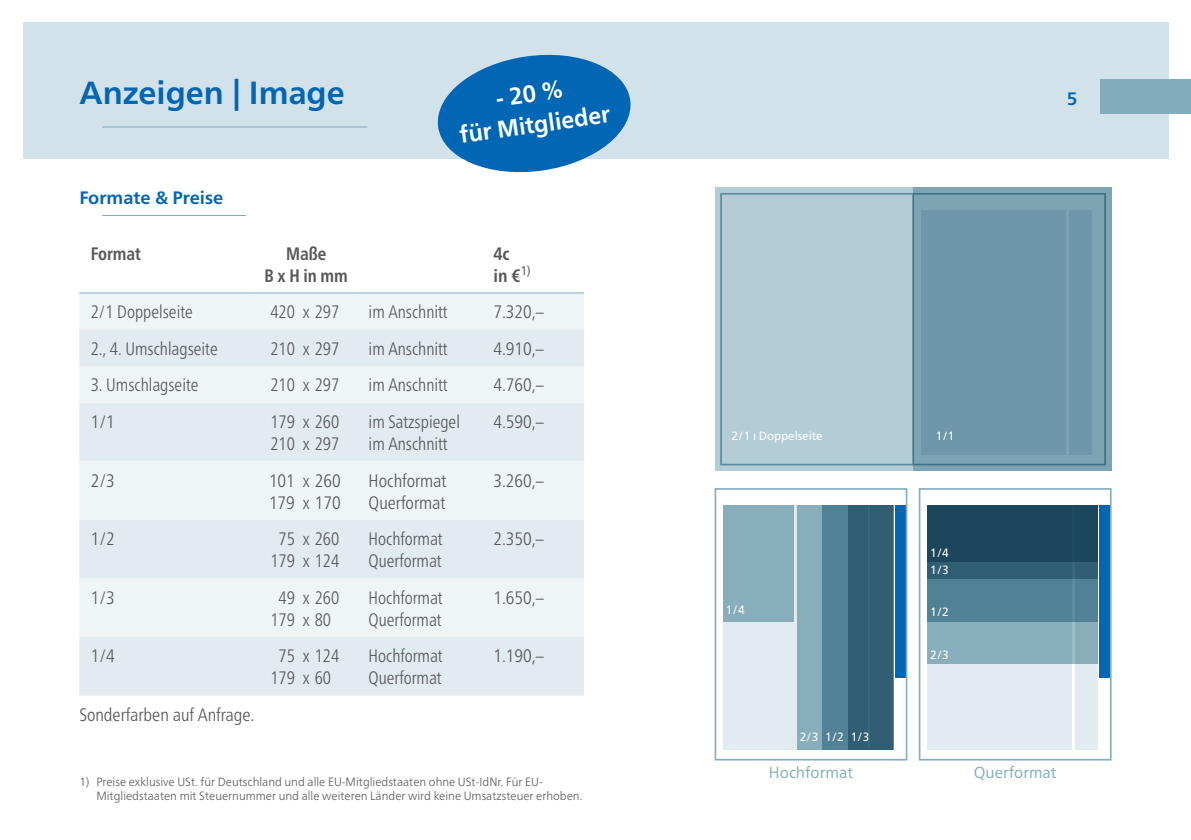
<style>
.page{position:relative;width:1191px;height:840px;background:#fff}
.page>*{position:absolute;margin:0;border:0;box-sizing:border-box;transform-origin:0 0}
.t1{font:700 32px "Frutiger Neue LT Pro";color:#0166b3}
.t2{font:700 24px/31.2px "Frutiger Neue LT Pro";color:#fff;text-align:center;scale:.95 1}
.t3{font:300 condensed 18px/22px "Frutiger Neue LT Pro";color:#57585a;scale:.95 1}
.t4{font:300 condensed 18px/22px "Frutiger Neue LT Pro";color:#57585a}
.t5{font:700 condensed 18px/22px "Frutiger Neue LT Pro";color:#57585a;text-align:center;scale:.95 1}
.t6{font:700 18px "Frutiger Neue LT Pro";color:#0166b3}
.t7{font:700 condensed 18px/22px "Frutiger Neue LT Pro";color:#57585a}
.t8{font:16px "Frutiger Neue LT Pro";color:#81adbc;scale:.95 1}
.t9{font:300 12px/14.4px "Frutiger Neue LT Pro";color:#57585a;scale:.95 1}
.t10{font:12px/17px "Frutiger Neue LT Pro";color:#fff;scale:.95 1}
</style>
<div class="page">
<div style="left:23px;top:23px;width:1145px;height:136px;background:#d1e2eb"></div>
<div style="left:1100px;top:79px;width:91px;height:34px;background:#81adbc"></div>
<div style="left:927px;top:505px;width:144px;height:243px;background:#e2ebef"></div>
<div style="left:1074px;top:505px;width:23px;height:243px;background:#e2ebef"></div>
<div style="left:723px;top:505px;width:144px;height:243px;background:#e2ebef"></div>
<div style="left:895px;top:505px;width:11px;height:171px;background:#0166b3"></div>
<div style="left:1099px;top:505px;width:11px;height:171px;background:#0166b3"></div>
<div style="left:714px;top:488px;width:193px;height:272px;border:2px solid #81adbc"></div>
<div style="left:918px;top:488px;width:193px;height:272px;border:2px solid #81adbc"></div>
<hr style="left:102px;top:126px;width:265px;height:1px;background:#81adbc">
<hr style="left:102px;top:215px;width:144px;height:1px;background:#81adbc">
<div style="left:79px;top:293px;width:505px;height:36px;background:#eff5f7"></div>
<svg style="left:79px;top:329px;width:505px;height:366px;fill:#e2ebef"></svg>
<hr style="left:79px;top:292px;width:176px;height:1px;background:#81adbc">
<hr style="left:255px;top:292px;width:102px;height:1px;background:#81adbc">
<hr style="left:357px;top:292px;width:125px;height:1px;background:#81adbc">
<hr style="left:482px;top:292px;width:102px;height:1px;background:#81adbc">
<div style="left:714px;top:187px;width:397px;height:284px;background:#b3cdd6"></div>
<div style="left:913px;top:187px;width:198px;height:284px;background:linear-gradient(to right,#7099aa,#719aab)"></div>
<div style="left:797px;top:505px;width:96px;height:243px;background:#88aebc"></div>
<div style="left:822px;top:505px;width:71px;height:243px;background:#518194"></div>
<div style="left:848px;top:505px;width:45px;height:243px;background:#305f74"></div>
<div style="left:723px;top:505px;width:71px;height:116px;background:#88aebc"></div>
<div style="left:927px;top:505px;width:170px;height:158px;background:#88aebc"></div>
<div style="left:927px;top:505px;width:170px;height:116px;background:#518194"></div>
<div style="left:927px;top:561px;width:170px;height:17px;background:#305f74"></div>
<div style="left:927px;top:505px;width:170px;height:56px;background:#1c465b"></div>
<svg style="left:437px;top:54px;width:194px;height:119px"></svg>
<h1 class="t1" style="left:79px;top:74px;width:267px">Anzeigen | Image</h1>
<p class="t6" style="left:79px;top:186px;width:145px">Formate &amp; Preise</p>
<h2 class="t2" style="left:453px;top:88px;width:161px;rotate:-8deg">- 20 %<br>für Mitglieder</h2>
<p class="t5" style="left:91px;top:242px;width:54px">Format</p>
<p class="t5" style="left:264px;top:242px;width:89px">Maße<br>B x H in mm</p>
<p class="t7" style="left:493px;top:242px;width:39px">4c<br>in €<sup>1)</sup></p>
<p class="t3" style="left:91px;top:300px;width:109px">2/1 Doppelseite</p>
<p class="t3" style="left:270px;top:300px;width:74px">420 x 297</p>
<p class="t3" style="left:369px;top:300px;width:85px">im Anschnitt</p>
<p class="t4" style="left:493px;top:300px;width:52px">7.320,–</p>
<p class="t3" style="left:91px;top:337px;width:135px">2., 4. Umschlagseite</p>
<p class="t3" style="left:270px;top:337px;width:74px">210 x 297</p>
<p class="t3" style="left:369px;top:337px;width:85px">im Anschnitt</p>
<p class="t4" style="left:493px;top:337px;width:52px">4.910,–</p>
<p class="t3" style="left:91px;top:374px;width:115px">3. Umschlagseite</p>
<p class="t3" style="left:270px;top:374px;width:74px">210 x 297</p>
<p class="t3" style="left:369px;top:374px;width:85px">im Anschnitt</p>
<p class="t4" style="left:493px;top:374px;width:52px">4.760,–</p>
<p class="t4" style="left:91px;top:410px;width:26px">1/1</p>
<p class="t3" style="left:270px;top:410px;width:74px">179 x 260<br>210 x 297</p>
<p class="t3" style="left:369px;top:410px;width:98px">im Satzspiegel im Anschnitt</p>
<p class="t4" style="left:493px;top:410px;width:52px">4.590,–</p>
<p class="t4" style="left:91px;top:469px;width:26px">2/3</p>
<p class="t4" style="left:269px;top:469px;width:73px">101 x 260<br>179 x 170</p>
<p class="t4" style="left:369px;top:469px;width:79px">Hochformat<br>Querformat</p>
<p class="t4" style="left:493px;top:469px;width:52px">3.260,–</p>
<p class="t4" style="left:91px;top:527px;width:26px">1/2</p>
<p class="t3" style="left:270px;top:527px;width:74px;text-align:center">75 x 260<br>179 x 124</p>
<p class="t3" style="left:369px;top:527px;width:79px">Hochformat<br>Querformat</p>
<p class="t4" style="left:493px;top:527px;width:52px">2.350,–</p>
<p class="t4" style="left:91px;top:586px;width:26px">1/3</p>
<p class="t3" style="left:270px;top:586px;width:74px;text-align:center">49 x 260<br>179 x 80</p>
<p class="t3" style="left:369px;top:586px;width:79px">Hochformat<br>Querformat</p>
<p class="t4" style="left:493px;top:586px;width:52px">1.650,–</p>
<p class="t4" style="left:91px;top:644px;width:26px">1/4</p>
<p class="t3" style="left:270px;top:644px;width:74px;text-align:center">75 x 124<br>179 x 60</p>
<p class="t3" style="left:369px;top:644px;width:79px">Hochformat<br>Querformat</p>
<p class="t4" style="left:493px;top:644px;width:52px">1.190,–</p>
<p class="t4" style="left:79px;top:703px;width:177px">Sonderfarben auf Anfrage.</p>
<p class="t9" style="left:96px;top:773px;width:513px;text-indent:-17px">1) Preise exklusive USt. für Deutschland und alle EU-Mitgliedstaaten ohne USt-IdNr. Für EU-<br>Mitgliedstaaten mit Steuernummer und alle weiteren Länder wird keine Umsatzsteuer erhoben.</p>
<p class="t6" style="left:1066px;top:87px;width:12px">5</p>
<p class="t10" style="left:731px;top:427px;width:97px">2/1 ı Doppelseite</p>
<p class="t10" style="left:935px;top:427px;width:21px">1/1</p>
<p class="t10" style="left:726px;top:600px;width:21px">1/4</p>
<p class="t10" style="left:799px;top:728px;width:75px">2/3 1/2 1/3</p>
<p class="t8" style="left:769px;top:762px;width:90px">Hochformat</p>
<p class="t10" style="left:930px;top:543px;width:21px">1/4<br>1/3</p>
<p class="t10" style="left:930px;top:603px;width:21px">1/2</p>
<p class="t10" style="left:930px;top:645px;width:21px">2/3</p>
<p class="t8" style="left:973px;top:762px;width:89px">Querformat</p>
</div>
